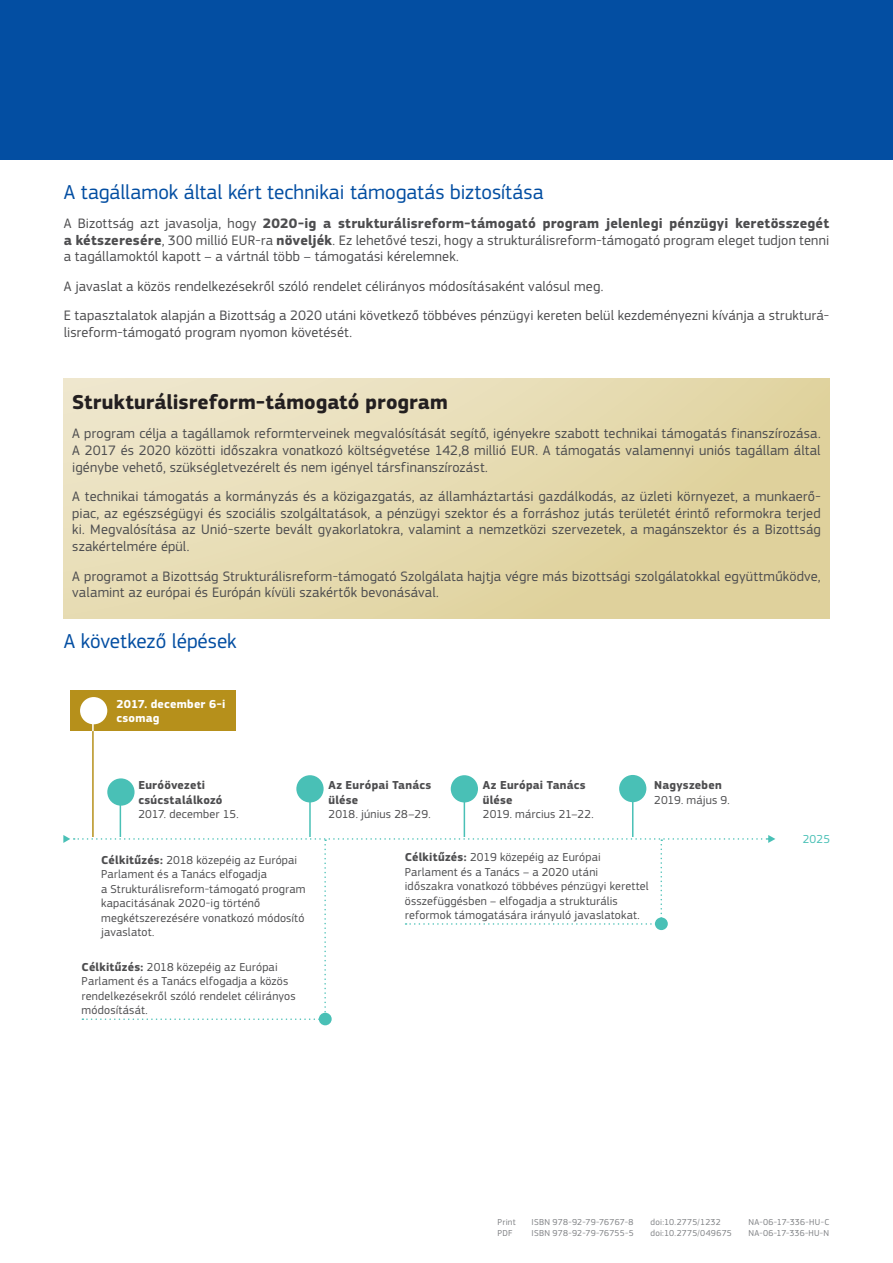
<style>
.page{position:relative;width:893px;height:1263px;background:#fff}
.page>*{position:absolute;margin:0;border:0;box-sizing:border-box;transform-origin:0 0}
.title_2_break{font:21px "EC Square Sans Pro";color:#034ea2}
.art_title_2{font:700 21px "EC Square Sans Pro";letter-spacing:.005em;color:#231f20}
.title_2_last{font:21px "EC Square Sans Pro";letter-spacing:-.005em;color:#034ea2}
.art_body_2{font:14.25px/16.6px "EC Square Sans Pro";letter-spacing:.01em;color:#4d4d4f;text-align:justify}
.body{font:14.25px/16.6px "EC Square Sans Pro";letter-spacing:.01em;color:#4d4d4f;text-align:justify}
.fig1_4_dotted{font:12px/14.4px "EC Square Sans Pro";letter-spacing:.015em;color:#4d4d4f}
.fig1_3_break{font:12px/14.4px "EC Square Sans Pro";letter-spacing:.015em;color:#4d4d4f}
.fig1_2{font:700 12px/14.4px "EC Square Sans Pro";letter-spacing:.02em;color:#4d4d4f}
.fig1_3{font:12px "EC Square Sans Pro";letter-spacing:.015em;color:#4d4d4f}
.fig1_1{font:700 12px/14.4px "EC Square Sans Pro";letter-spacing:.02em;color:#fff}
.fig1_5{font:12px "EC Square Sans Pro";color:#49c0b6}
.t1{font:9px "EC Square Sans Pro";letter-spacing:.025em;color:#808285}
.s1{font-weight:700}
</style>
<div class="page">
<div style="left:0;top:0;width:893px;height:160px;background:#034ea2"></div>
<svg style="left:64px;top:378px;width:765px;height:240px;background:#e5dab0"></svg>
<div style="left:70px;top:690px;width:166px;height:41px;background:#b6901b"></div>
<hr style="left:309px;top:776px;width:2px;height:61px;background:#49c0b6">
<hr style="left:464px;top:776px;width:1px;height:61px;background:#49c0b6">
<hr style="left:632px;top:775px;width:1px;height:62px;background:#49c0b6">
<hr style="left:92px;top:700px;width:2px;height:138px;background:#b6901b">
<div style="left:296px;top:775px;width:28px;height:27px;background:#49c0b6;border-radius:50%"></div>
<div style="left:451px;top:775px;width:27px;height:27px;background:#49c0b6;border-radius:50%"></div>
<hr style="left:120px;top:779px;width:1px;height:59px;background:#49c0b6">
<div style="left:107px;top:778px;width:28px;height:28px;background:#49c0b6;border-radius:50%"></div>
<div style="left:619px;top:775px;width:27px;height:27px;background:#49c0b6;border-radius:50%"></div>
<div style="left:80px;top:697px;width:27px;height:27px;background:#fff;border-radius:50%"></div>
<hr style="left:92px;top:700px;width:2px;height:31px;background:#fff">
<div style="left:319px;top:1013px;width:13px;height:12px;background:#49c0b6;border-radius:50%"></div>
<svg style="left:63px;top:835px;width:712px;height:185px"></svg>
<p class="title_2_break" style="left:64px;top:179px;width:481px">A tagállamok által kért technikai támogatás biztosítása</p>
<p class="body" style="left:64px;top:215px;width:767px">A Bizottság azt javasolja, hogy <span class="s1">2020-ig a strukturálisreform-támogató program jelenlegi pénzügyi keretösszegét a kétszeresére</span>, 300 millió EUR-ra <span class="s1">növeljék</span>. Ez lehetővé teszi, hogy a strukturálisreform-támogató program eleget tudjon tenni a tagállamoktól kapott – a vártnál több – támogatási kérelemnek.</p>
<p class="body" style="left:64px;top:278px;width:541px">A javaslat a közös rendelkezésekről szóló rendelet célirányos módosításaként valósul meg.</p>
<p class="body" style="left:64px;top:307px;width:767px">E tapasztalatok alapján a Bizottság a 2020 utáni következő többéves pénzügyi kereten belül kezdeményezni kívánja a strukturá&shy;lisreform-támogató program nyomon követését.</p>
<p class="art_title_2" style="left:72px;top:389px;width:377px">Strukturálisreform-támogató program</p>
<p class="art_body_2" style="left:72px;top:425px;width:750px">A program célja a tagállamok reformterveinek megvalósítását segítő, igényekre szabott technikai támogatás finanszírozása.<br>A 2017 és 2020 közötti időszakra vonatkozó költségvetése 142,8 millió EUR. A támogatás valamennyi uniós tagállam által igénybe vehető, szükségletvezérelt és nem igényel társfinanszírozást.</p>
<p class="art_body_2" style="left:72px;top:488px;width:750px">A technikai támogatás a kormányzás és a közigazgatás, az államháztartási gazdálkodás, az üzleti környezet, a munkaerő&shy;piac, az egészségügyi és szociális szolgáltatások, a pénzügyi szektor és a forráshoz jutás területét érintő reformokra terjed ki. Megvalósítása az Unió-szerte bevált gyakorlatokra, valamint a nemzetközi szervezetek, a magánszektor és a Bizottság szakértelmére épül.</p>
<p class="art_body_2" style="left:72px;top:568px;width:750px">A programot a Bizottság Strukturálisreform-támogató Szolgálata hajtja végre más bizottsági szolgálatokkal együttműködve, valamint az európai és Európán kívüli szakértők bevonásával.</p>
<p class="title_2_last" style="left:64px;top:629px;width:174px">A következő lépések</p>
<p class="fig1_1" style="left:117px;top:697px;width:111px">2017. december 6-i csomag</p>
<p class="fig1_2" style="left:138px;top:778px;width:86px">Euróövezeti csúcstalálkozó</p>
<p class="fig1_3" style="left:138px;top:807px;width:102px">2017. december 15.</p>
<p class="fig1_3_break" style="left:101px;top:853px;width:206px"><span class="s1">Célkitűzés:</span> 2018 közepéig az Európai<br>Parlament és a Tanács elfogadja<br>a Strukturálisreform-támogató program kapacitásának 2020-ig történő megkétszerezésére vonatkozó módosító javaslatot.</p>
<p class="fig1_4_dotted" style="left:82px;top:960px;width:216px"><span class="s1">Célkitűzés:</span> 2018 közepéig az Európai Parlament és a Tanács elfogadja a közös rendelkezésekről szóló rendelet célirányos módosítását.</p>
<p class="fig1_2" style="left:328px;top:778px;width:104px">Az Európai Tanács ülése</p>
<p class="fig1_3" style="left:328px;top:807px;width:104px">2018. június 28–29.</p>
<p class="fig1_2" style="left:483px;top:778px;width:104px">Az Európai Tanács ülése</p>
<p class="fig1_3" style="left:483px;top:807px;width:112px">2019. március 21–22.</p>
<p class="fig1_4_dotted" style="left:405px;top:850px;width:245px"><span class="s1">Célkitűzés:</span> 2019 közepéig az Európai Parlament és a Tanács – a 2020 utáni időszakra vonatkozó többéves pénzügyi kerettel összefüggésben – elfogadja a strukturális reformok támogatására irányuló javaslatokat.</p>
<p class="fig1_2" style="left:654px;top:778px;width:69px">Nagyszeben</p>
<p class="fig1_3" style="left:654px;top:793px;width:77px">2019. május 9.</p>
<p class="fig1_5" style="left:803px;top:832px;width:29px">2025</p>
<p class="t1" style="left:497px;top:1217px;width:20px">Print</p>
<p class="t1" style="left:531px;top:1217px;width:104px">ISBN 978-92-79-76767-8</p>
<p class="t1" style="left:651px;top:1217px;width:72px">doi:10.2775/1232</p>
<p class="t1" style="left:748px;top:1217px;width:82px">NA-06-17-336-HU-C</p>
<p class="t1" style="left:497px;top:1228px;width:17px">PDF</p>
<p class="t1" style="left:531px;top:1228px;width:104px">ISBN 978-92-79-76755-5</p>
<p class="t1" style="left:651px;top:1228px;width:83px">doi:10.2775/049675</p>
<p class="t1" style="left:748px;top:1228px;width:82px">NA-06-17-336-HU-N</p>
</div>
